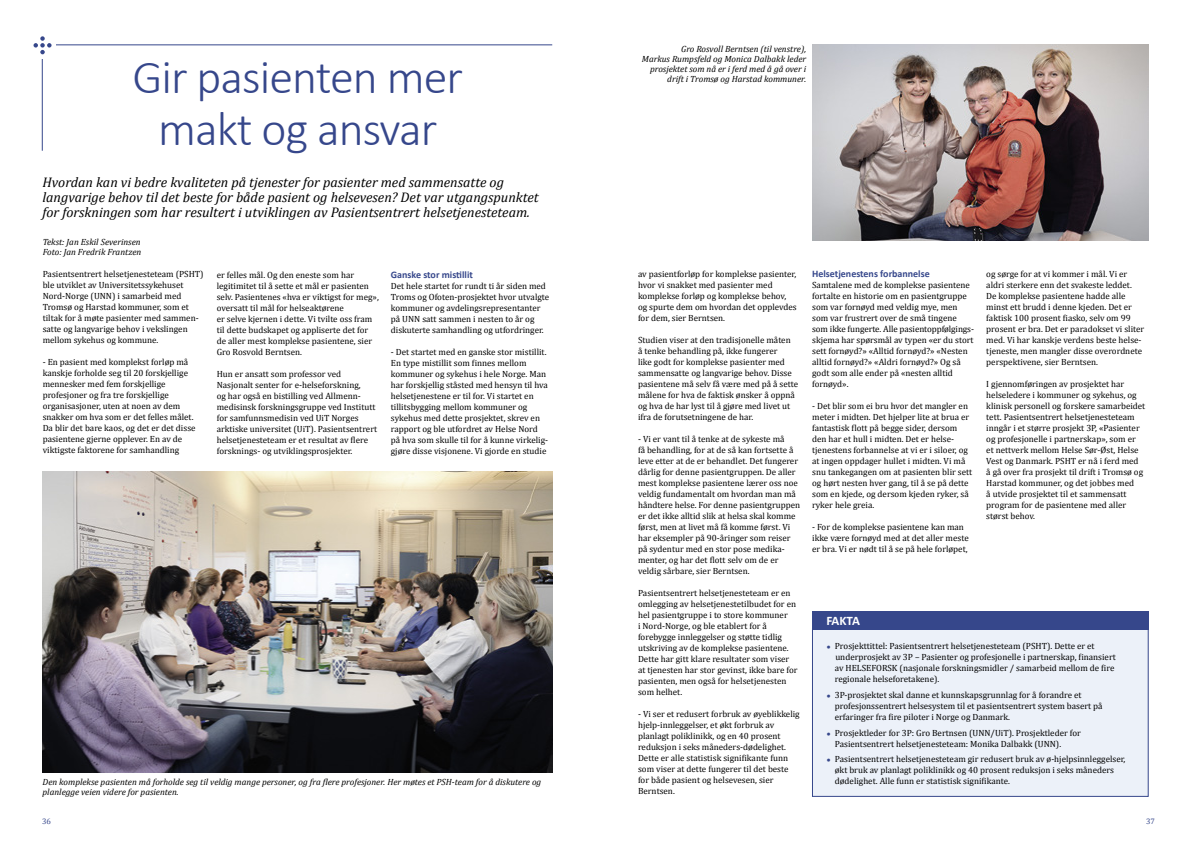
<style>
.page{position:relative;width:1191px;height:842px;background:#fff}
.page>*{position:absolute;margin:0;border:0;box-sizing:border-box;transform-origin:0 0}
.t1{font:300 48px/52px "Calibri";letter-spacing:-.02em;color:#36478b;text-align:center}
.t2{font:italic 14px/15px "Cambria";color:#000}
.t3{font:700 13px "Calibri";letter-spacing:-.03em;color:#fff}
.t4{font:700 10px "Calibri";color:#36478b}
.t5{font:9px/11px "Cambria";color:#000}
.t6{font:italic 9px/10px "Cambria";color:#000}
.t7{font:8px "Cambria";color:#36478b}
.s1{font-size:10px;color:#36478b}
</style>
<div class="page">
<svg style="left:42px;top:44px;width:511px;height:107px"></svg>
<div style="left:31px;top:31px;width:25px;height:28px;background:#fff"></div>
<svg style="left:34px;top:36px;width:18px;height:18px"></svg>
<div style="left:812px;top:629px;width:336px;height:168px;background:#ecf1f9;border:1px solid #36478b"></div>
<div style="left:812px;top:611px;width:336px;height:18px;background:#36478b"></div>
<img style="left:42px;top:471px;width:511px;height:302px">
<img style="left:812px;top:45px;width:336px;height:196px">
<h1 class="t1" style="left:132px;top:49px;width:332px">Gir pasienten mer makt og ansvar</h1>
<p class="t2" style="left:43px;top:174px;width:497px">Hvordan kan vi bedre kvaliteten på tjenester for pasienter med sammensatte og langvarige behov til det beste for både pasient og helsevesen? Det var utgangspunktet for forskningen som har resultert i utviklingen av Pasientsentrert helsetjenesteteam.</p>
<p class="t6" style="left:43px;top:236px;width:100px;line-height:10.8px">Tekst: Jan Eskil Severinsen<br>Foto: Jan Fredrik Frantzen</p>
<p class="t5" style="left:43px;top:269px;width:162px">Pasientsentrert helsetjenesteteam (PSHT) ble utviklet av Universitetssykehuset Nord-Norge (UNN) i samarbeid med Tromsø og Harstad kommuner, som et tiltak for å møte pasienter med sammen&shy;satte og langvarige behov i vekslingen mellom sykehus og kommune.</p>
<p class="t5" style="left:43px;top:357px;width:154px">- En pasient med komplekst forløp må kanskje forholde seg til 20 forskjellige mennesker med fem forskjellige profesjoner og fra tre forskjellige organisasjoner, uten at noen av dem snakker om hva som er det felles målet.<br>Da blir det bare kaos, og det er det disse pasientene gjerne opplever. En av de viktigste faktorene for samhandling</p>
<p class="t4" style="left:391px;top:268px;width:84px">Ganske stor mistillit</p>
<p class="t5" style="left:391px;top:280px;width:160px">Det hele startet for rundt ti år siden med Troms og Ofoten-prosjektet hvor utvalgte kommuner og avdelingsrepresentanter på UNN satt sammen i nesten to år og diskuterte samhandling og utfordringer.</p>
<p class="t5" style="left:391px;top:346px;width:159px">- Det startet med en ganske stor mistillit.<br>En type mistillit som finnes mellom kommuner og sykehus i hele Norge. Man har forskjellig ståsted med hensyn til hva helsetjenestene er til for. Vi startet en tillitsbygging mellom kommuner og sykehus med dette prosjektet, skrev en rapport og ble utfordret av Helse Nord på hva som skulle til for å kunne virkelig&shy;gjøre disse visjonene. Vi gjorde en studie</p>
<p class="t5" style="left:217px;top:269px;width:164px">er felles mål. Og den eneste som har legitimitet til å sette et mål er pasienten selv. Pasientenes «hva er viktigst for meg», oversatt til mål for helseaktørene<br>er selve kjernen i dette. Vi tvilte oss fram til dette budskapet og appliserte det for de aller mest komplekse pasientene, sier Gro Rosvold Berntsen.</p>
<p class="t5" style="left:217px;top:368px;width:162px">Hun er ansatt som professor ved Nasjonalt senter for e-helseforskning,<br>og har også en bistilling ved Allmenn&shy;medisinsk forskningsgruppe ved Institutt for samfunnsmedisin ved UiT Norges arktiske universitet (UiT). Pasientsentrert helsetjenesteteam er et resultat av flere forsknings- og utviklingsprosjekter.</p>
<p class="t6" style="left:43px;top:777px;width:500px">Den komplekse pasienten må forholde seg til veldig mange personer, og fra flere profesjoner. Her møtes et PSH-team for å diskutere og planlegge veien videre for pasienten.</p>
<p class="t6" style="left:642px;top:43px;width:166px;text-align:right">Gro Rosvoll Berntsen (til venstre),<br>Markus Rumpsfeld og Monica Dalbakk leder prosjektet som nå er i ferd med å gå over i drift i Tromsø og Harstad kommuner.</p>
<p class="t5" style="left:638px;top:268px;width:160px">av pasientforløp for komplekse pasienter, hvor vi snakket med pasienter med komplekse forløp og komplekse behov, og spurte dem om hvordan det opplevdes for dem, sier Berntsen.</p>
<p class="t5" style="left:638px;top:334px;width:162px">Studien viser at den tradisjonelle måten<br>å tenke behandling på, ikke fungerer<br>like godt for komplekse pasienter med sammensatte og langvarige behov. Disse pasientene må selv få være med på å sette målene for hva de faktisk ønsker å oppnå og hva de har lyst til å gjøre med livet ut ifra de forutsetningene de har.</p>
<p class="t5" style="left:638px;top:433px;width:164px">- Vi er vant til å tenke at de sykeste må<br>få behandling, for at de så kan fortsette å leve etter at de er behandlet. Det fungerer dårlig for denne pasientgruppen. De aller mest komplekse pasientene lærer oss noe veldig fundamentalt om hvordan man må håndtere helse. For denne pasientgruppen er det ikke alltid slik at helsa skal komme først, men at livet må få komme først. Vi har eksempler på 90-åringer som reiser på sydentur med en stor pose medika&shy;menter, og har det flott selv om de er veldig sårbare, sier Berntsen.</p>
<p class="t5" style="left:638px;top:587px;width:161px">Pasientsentrert helsetjenesteteam er en omlegging av helsetjenestetilbudet for en hel pasientgruppe i to store kommuner<br>i Nord-Norge, og ble etablert for å forebygge innleggelser og støtte tidlig utskriving av de komplekse pasientene.<br>Dette har gitt klare resultater som viser at tjenesten har stor gevinst, ikke bare for pasienten, men også for helsetjenesten som helhet.</p>
<p class="t5" style="left:638px;top:708px;width:163px">- Vi ser et redusert forbruk av øyeblikkelig hjelp-innleggelser, et økt forbruk av planlagt poliklinikk, og en 40 prosent reduksjon i seks måneders-dødelighet.<br>Dette er alle statistisk signifikante funn som viser at dette fungerer til det beste for både pasient og helsevesen, sier Berntsen.</p>
<p class="t4" style="left:812px;top:268px;width:119px">Helsetjenestens forbannelse</p>
<p class="t5" style="left:812px;top:280px;width:163px">Samtalene med de komplekse pasientene fortalte en historie om en pasientgruppe som var fornøyd med veldig mye, men som var frustrert over de små tingene som ikke fungerte. Alle pasientoppfølgings&shy;skjema har spørsmål av typen «er du stort sett fornøyd?» «Alltid fornøyd?» «Nesten alltid fornøyd?» «Aldri fornøyd?» Og så godt som alle ender på «nesten alltid fornøyd».</p>
<p class="t5" style="left:812px;top:401px;width:162px">- Det blir som ei bru hvor det mangler en meter i midten. Det hjelper lite at brua er fantastisk flott på begge sider, dersom den har et hull i midten. Det er helse&shy;tjenestens forbannelse at vi er i siloer, og at ingen oppdager hullet i midten. Vi må snu tankegangen om at pasienten blir sett og hørt nesten hver gang, til å se på dette som en kjede, og dersom kjeden ryker, så ryker hele greia.</p>
<p class="t5" style="left:812px;top:522px;width:158px">- For de komplekse pasientene kan man ikke være fornøyd med at det aller meste er bra. Vi er nødt til å se på hele forløpet,</p>
<p class="t5" style="left:986px;top:268px;width:159px">og sørge for at vi kommer i mål. Vi er aldri sterkere enn det svakeste leddet.<br>De komplekse pasientene hadde alle minst ett brudd i denne kjeden. Det er faktisk 100 prosent fiasko, selv om 99 prosent er bra. Det er paradokset vi sliter med. Vi har kanskje verdens beste helse&shy;tjeneste, men mangler disse overordnete perspektivene, sier Berntsen.</p>
<p class="t5" style="left:986px;top:378px;width:160px">I gjennomføringen av prosjektet har helseledere i kommuner og sykehus, og klinisk personell og forskere samarbeidet tett. Pasientsentrert helsetjenesteteam inngår i et større prosjekt 3P, «Pasienter og profesjonelle i partnerskap», som er et nettverk mellom Helse Sør-Øst, Helse Vest og Danmark. PSHT er nå i ferd med<br>å gå over fra prosjekt til drift i Tromsø og Harstad kommuner, og det jobbes med<br>å utvide prosjektet til et sammensatt program for de pasientene med aller størst behov.</p>
<h3 class="t3" style="left:826px;top:612px;width:35px">FAKTA</h3>
<p class="t5" style="left:835px;top:641px;width:282px;text-indent:-9px"><span class="s1">•</span> Prosjekttittel: Pasientsentrert helsetjenesteteam (PSHT). Dette er et underprosjekt av 3P – Pasienter og profesjonelle i partnerskap, finansiert av HELSEFORSK (nasjonale forskningsmidler / samarbeid mellom de fire regionale helseforetakene).</p>
<p class="t5" style="left:835px;top:690px;width:269px;text-indent:-9px"><span class="s1">•</span> 3P-prosjektet skal danne et kunnskapsgrunnlag for å forandre et profesjonssentrert helsesystem til et pasientsentrert system basert på erfaringer fra fire piloter i Norge og Danmark.</p>
<p class="t5" style="left:835px;top:728px;width:247px;text-indent:-9px"><span class="s1">•</span> Prosjektleder for 3P: Gro Bertnsen (UNN/UiT). Prosjektleder for<br>Pasientsentrert helsetjenesteteam: Monika Dalbakk (UNN).</p>
<p class="t5" style="left:835px;top:754px;width:292px;text-indent:-9px"><span class="s1">•</span> Pasientsentrert helsetjenesteteam gir redusert bruk av ø-hjelpsinnleggelser, økt bruk av planlagt poliklinikk og 40 prosent reduksjon i seks måneders dødelighet. Alle funn er statistisk signifikante.</p>
<p class="t7" style="left:42px;top:817px;width:10px">36</p>
<p class="t7" style="left:1146px;top:817px;width:10px">37</p>
</div>
